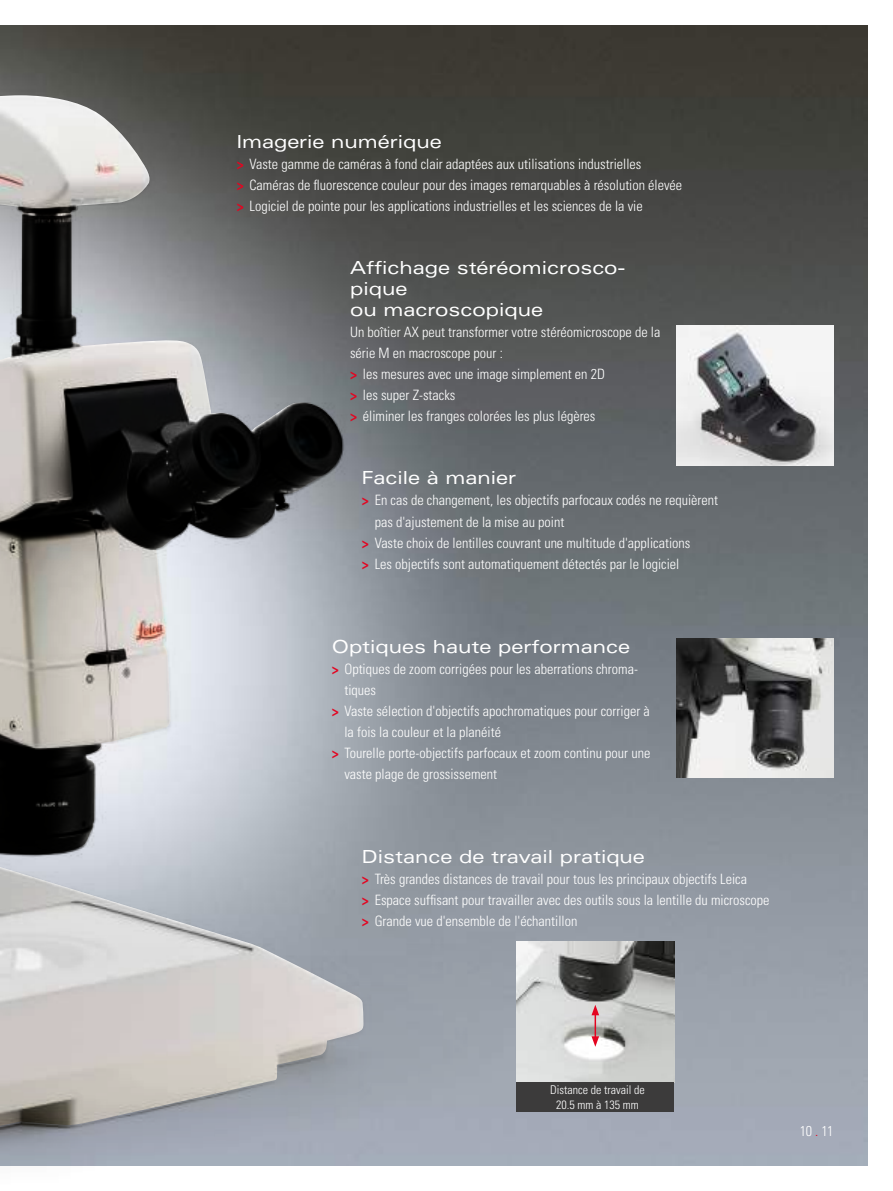
<style>
.page{position:relative;width:893px;height:1191px;background:#fff}
.page>*{position:absolute;margin:0;border:0;box-sizing:border-box;transform-origin:0 0}
.t1{font:expanded 18px/21px "Univers LT Std";color:#fff}
.t2{font:300 condensed 14.25px/21px "Univers LT Std";color:#fff}
.t3{font:300 condensed 12px/14.4px "Univers LT Std";color:#fff;text-align:center}
.s1{font-weight:700;color:#e40420}
.s2{color:#e40420}
</style>
<div class="page">
<img style="left:0;top:26px;width:867px;height:1139px">
<img style="left:676px;top:325px;width:157px;height:141px">
<img style="left:676px;top:638px;width:157px;height:139px">
<img style="left:0;top:30px;width:566px;height:1136px">
<img style="left:517px;top:941px;width:157px;height:141px">
<svg style="left:591px;top:1004px;width:8px;height:42px"></svg>
<div style="left:517px;top:1082px;width:157px;height:30px;background:#3c3b3b"></div>
<p class="t1" style="left:237px;top:131px;width:207px">Imagerie numérique</p>
<p class="t2" style="left:237px;top:154px;width:447px"><span class="s1">&gt;</span> Vaste gamme de caméras à fond clair adaptées aux utilisations industrielles<br><span class="s1">&gt;</span> Caméras de fluorescence couleur pour des images remarquables à résolution élevée <span class="s1">&gt;</span> Logiciel de pointe pour les applications industrielles et les sciences de la vie</p>
<p class="t1" style="left:350px;top:257px;width:277px">Affichage stéréomicrosco&shy;pique<br>ou macroscopique</p>
<p class="t2" style="left:350px;top:322px;width:312px">Un boîtier AX peut transformer votre stéréomicroscope de la série M en macroscope pour :<br><span class="s1">&gt;</span> les mesures avec une image simplement en 2D<br><span class="s1">&gt;</span> les super Z-stacks<br><span class="s1">&gt;</span> éliminer les franges colorées les plus légères</p>
<p class="t1" style="left:362px;top:467px;width:156px">Facile à manier</p>
<p class="t2" style="left:362px;top:490px;width:358px"><span class="s1">&gt;</span> En cas de changement, les objectifs parfocaux codés ne requièrent</p>
<p class="t2" style="left:375px;top:511px;width:191px">pas d'ajustement de la mise au point</p>
<p class="t2" style="left:362px;top:532px;width:330px"><span class="s1">&gt;</span> Vaste choix de lentilles couvrant une multitude d'applications</p>
<p class="t2" style="left:362px;top:553px;width:319px"><span class="s1">&gt;</span> Les objectifs sont automatiquement détectés par le logiciel</p>
<p class="t1" style="left:332px;top:635px;width:300px">Optiques haute performance</p>
<p class="t2" style="left:332px;top:658px;width:308px"><span class="s1">&gt;</span> Optiques de zoom corrigées pour les aberrations chroma-</p>
<p class="t2" style="left:344px;top:679px;width:33px">tiques</p>
<p class="t2" style="left:332px;top:700px;width:320px"><span class="s1">&gt;</span> Vaste sélection d'objectifs apochromatiques pour corriger à</p>
<p class="t2" style="left:344px;top:721px;width:158px">la fois la couleur et la planéité</p>
<p class="t2" style="left:332px;top:742px;width:320px"><span class="s1">&gt;</span> Tourelle porte-objectifs parfocaux et zoom continu pour une</p>
<p class="t2" style="left:344px;top:763px;width:154px">vaste plage de grossissement</p>
<p class="t1" style="left:362px;top:845px;width:284px">Distance de travail pratique</p>
<p class="t2" style="left:362px;top:868px;width:409px"><span class="s1">&gt;</span> Très grandes distances de travail pour tous les principaux objectifs Leica<br><span class="s1">&gt;</span> Espace suffisant pour travailler avec des outils sous la lentille du microscope <span class="s1">&gt;</span> Grande vue d'ensemble de l'échantillon</p>
<p class="t3" style="left:550px;top:1082px;width:96px">Distance de travail de<br>20.5 mm à 135 mm</p>
<p class="t2" style="left:800px;top:1120px;width:35px">10 <span class="s2">.</span> 11</p>
</div>
